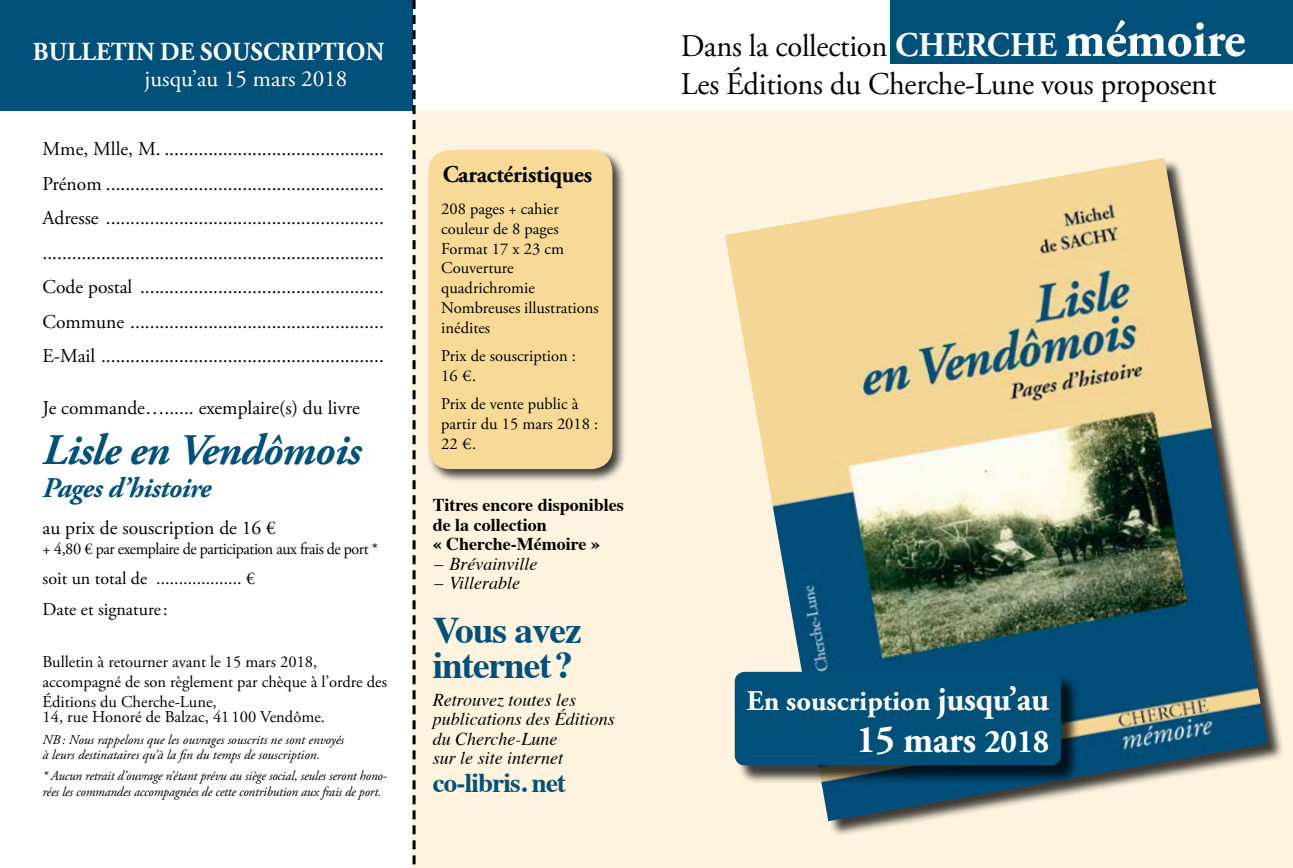
<style>
.page{position:relative;width:1293px;height:868px;background:#fff}
.page>*{position:absolute;margin:0;border:0;box-sizing:border-box;transform-origin:0 0}
.t1{font:italic 700 43.5px "Adobe Garamond Pro";letter-spacing:-.02em;color:#00507a}
.t2{font:700 39px "Adobe Garamond Pro";letter-spacing:-.01em;color:#fff;scale:.96 1}
.t3{font:700 37.5px/34.5px "Times";letter-spacing:-.03em;color:#00507a}
.t4{font:31.5px/37.8px "Adobe Garamond Pro";letter-spacing:-.01em;color:#000}
.t5{font:700 28.5px "Adobe Garamond Pro";color:#fff}
.t6{font:italic 700 28.5px "Adobe Garamond Pro";letter-spacing:-.02em;color:#00507a}
.t7{font:700 27px "Times";letter-spacing:-.03em;color:#00507a}
.t8{font:700 25.95px "Adobe Garamond Pro";letter-spacing:.005em;color:#fff;scale:.95 1}
.t9{font:700 24px "Adobe Garamond Pro";letter-spacing:-.01em;color:#000}
.t10{font:23.1px "Adobe Garamond Pro";color:#fff}
.t11{font:19.5px/34.5px "Adobe Garamond Pro";color:#000;text-align:justify}
.t12{font:italic 18px/19.5px "Times";color:#000}
.t13{font:700 18px/19.5px "Times";color:#000}
.t14{font:18px/30.6px "Adobe Garamond Pro";color:#000}
.t15{font:16.5px/19.8px "Adobe Garamond Pro";color:#000}
.t16{font:16.5px "Adobe Garamond Pro";letter-spacing:-.03em;color:#000}
.t17{font:italic 13.5px/15px "Adobe Garamond Pro";letter-spacing:-.01em;color:#000}
.s1{font-weight:700;font-size:34.5px;color:#fff}
.s2{font-weight:700;font-size:52.5px;color:#fff}
.s3{font-size:34.5px}
.s4{font-size:33px}
</style>
<div class="page">
<div style="left:412px;top:111px;width:881px;height:756px;background:#fdf3de"></div>
<div style="left:890px;top:0;width:403px;height:64px;background:#00507a"></div>
<div style="left:0;top:0;width:412px;height:111px;background:#00507a"></div>
<svg style="left:412px;top:0;width:3px;height:865px"></svg>
<div style="left:726px;top:159px;width:558px;height:678px;background:#000;opacity:.75"></div>
<img style="left:725px;top:158px;width:542px;height:663px">
<div style="left:737px;top:674px;width:342px;height:110px;background:#000;opacity:.75"></div>
<div style="left:736px;top:673px;width:323px;height:90px;background:#00507a;border-radius:9px"></div>
<div style="left:735px;top:671px;width:326px;height:94px;border:3px solid #00507a;border-radius:9px"></div>
<div style="left:426px;top:148px;width:200px;height:335px;background:#000;opacity:.75"></div>
<div style="left:428px;top:150px;width:184px;height:319px;background:#f7da98;border-radius:21px"></div>
<h3 class="t8" style="left:33px;top:37px;width:371px">Bulletin de SOUSCRIPTION</h3>
<p class="t10" style="left:145px;top:65px;width:204px">jusqu’au 15 mars 2018</p>
<p class="t11" style="left:43px;top:132px;width:343px">Mme, Mlle, M. .............................................<br>Prénom .........................................................<br>Adresse ......................................................... ......................................................................<br>Code postal ..................................................<br>Commune ....................................................<br>E-Mail ..........................................................</p>
<p class="t11" style="left:43px;top:391px;width:319px">Je commande…...... exemplaire(s) du livre</p>
<h1 class="t1" style="left:43px;top:424px;width:320px">Lisle en Vendômois</h1>
<h3 class="t6" style="left:43px;top:471px;width:170px">Pages d’histoire</h3>
<p class="t11" style="left:43px;top:511px;width:235px">au prix de souscription de 16 €</p>
<p class="t16" style="left:43px;top:538px;width:337px">+ 4,80 € par exemplaire de participation aux frais de port *</p>
<p class="t14" style="left:43px;top:563px;width:214px">soit un total de ................... €<br>Date et signature:</p>
<p class="t15" style="left:43px;top:652px;width:346px">Bulletin à retourner avant le 15 mars 2018, accompagné de son règlement par chèque à l’ordre des<br>Éditions du Cherche-Lune,</p>
<p class="t15" style="left:43px;top:707px;width:284px">14, rue Honoré de Balzac, 41 100 Vendôme.</p>
<p class="t17" style="left:43px;top:732px;width:303px">NB: Nous rappelons que les ouvrages souscrits ne sont envoyés à leurs destinataires qu’à la fin du temps de souscription.</p>
<p class="t17" style="left:43px;top:767px;width:346px;line-height:16.2px">* Aucun retrait d’ouvrage n’étant prévu au siège social, seules seront hono&shy;rées les commandes accompagnées de cette contribution aux frais de port.</p>
<p class="t9" style="left:443px;top:160px;width:151px">Caractéristiques</p>
<p class="t15" style="left:441px;top:200px;width:159px">208 pages + cahier couleur de 8 pages<br>Format 17 x 23 cm<br>Couverture quadrichromie<br>Nombreuses illustrations inédites</p>
<p class="t15" style="left:441px;top:346px;width:136px">Prix de souscription :<br>16 €.</p>
<p class="t15" style="left:441px;top:394px;width:158px">Prix de vente public à partir du 15 mars 2018 :<br>22 €.</p>
<p class="t13" style="left:433px;top:493px;width:193px">Titres encore disponibles de la collection<br>« Cherche-Mémoire »</p>
<p class="t12" style="left:433px;top:553px;width:106px">− Brévainville − Villerable</p>
<h3 class="t3" style="left:433px;top:609px;width:151px">Vous avez internet?</h3>
<p class="t12" style="left:433px;top:689px;width:184px">Retrouvez toutes les publications des Éditions du Cherche-Lune<br>sur le site internet</p>
<h3 class="t7" style="left:433px;top:757px;width:135px">co-libris. net</h3>
<h3 class="t4" style="left:681px;top:28px;width:566px">Dans la collection <span class="s1">Cherche</span> <span class="s2">mémoire<br></span>Les Éditions du Cherche-Lune vous proposent</h3>
<h3 class="t5" style="left:747px;top:684px;width:304px">En souscription <span class="s3">jusqu’au</span></h3>
<h2 class="t2" style="left:856px;top:716px;width:202px">15 mars <span class="s4">2018</span></h2>
</div>
